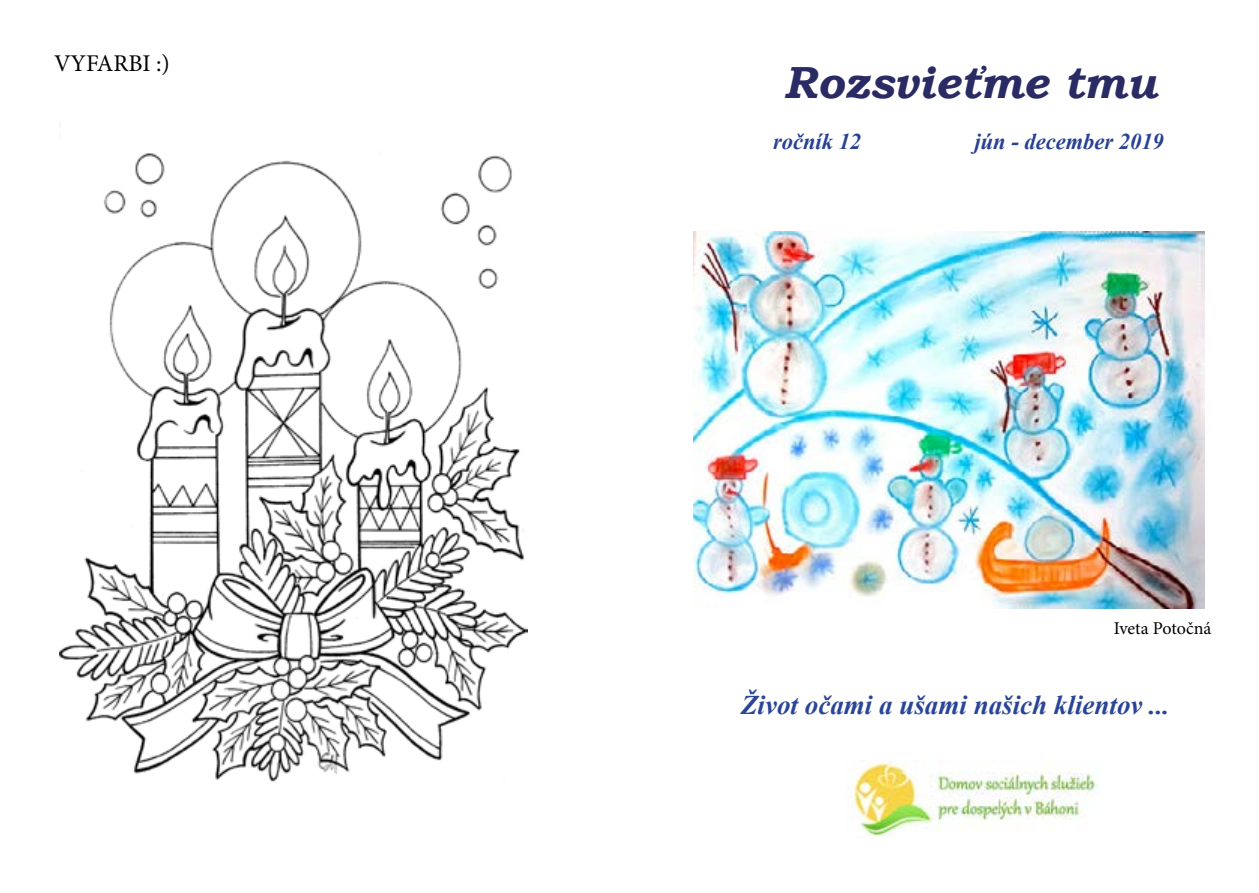
<style>
.page{position:relative;width:1259px;height:893px;background:#fff}
.page>*{position:absolute;margin:0;border:0;box-sizing:border-box;transform-origin:0 0}
.t1{font:italic 700 45px "Bookman Old Style";color:#2a2b64}
.t2{font:italic 700 27px "Times New Roman";color:#2a4597}
.t3{font:24px "Minion Pro";color:#000}
.t4{font:italic 700 22.5px "Times New Roman";color:#274193}
.t5{font:18px "Minion Pro";letter-spacing:-.005em;color:#000}
</style>
<div class="page">
<img style="left:852px;top:760px;width:246px;height:77px">
<img style="left:693px;top:232px;width:512px;height:376px">
<img style="left:59px;top:122px;width:468px;height:660px">
<p class="t3" style="left:54px;top:48px;width:117px">VYFARBI :)</p>
<h1 class="t1" style="left:783px;top:50px;width:375px">Rozsvieťme tmu</h1>
<p class="t4" style="left:773px;top:126px;width:90px">ročník 12</p>
<p class="t4" style="left:974px;top:126px;width:191px">jún - december 2019</p>
<p class="t5" style="left:1113px;top:616px;width:99px">Iveta Potočná</p>
<p class="t2" style="left:741px;top:686px;width:430px">Život očami a ušami našich klientov ...</p>
</div>
